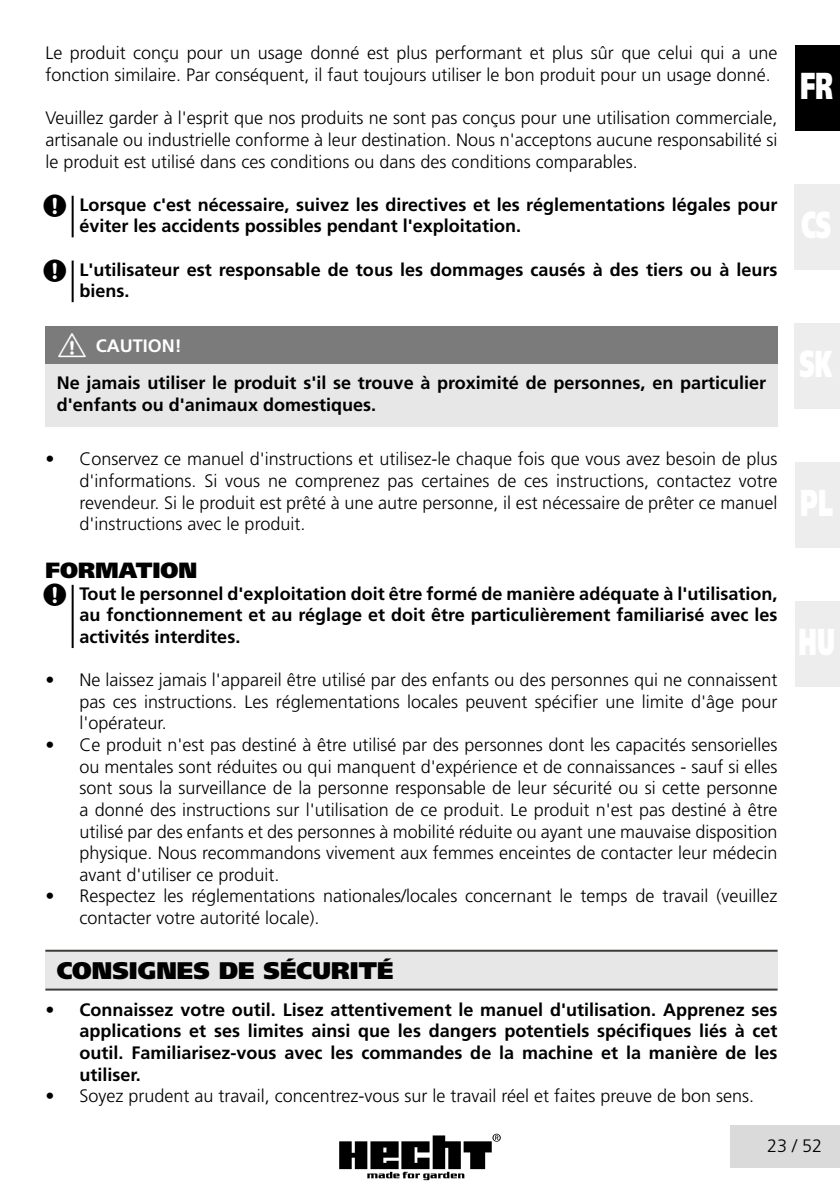
<style>
.page{position:relative;width:840px;height:1191px;background:#fff}
.page>*{position:absolute;margin:0;border:0;box-sizing:border-box;transform-origin:0 0}
.t1{font:900 37.6px "Frutiger CE";color:#fff;scale:.6 1}
.t2{font:900 24px "Frutiger CE";color:#000}
.t3{font:900 22px "Frutiger CE";color:#000}
.t4{font:300 18px/21.6px "Frutiger CE";color:#000;text-align:justify}
.t5{font:700 18px/21.6px "Frutiger CE";color:#000}
.t6{font:700 18px "Frutiger CE";color:#fff}
</style>
<div class="page">
<svg style="left:339px;top:1133px;width:162px;height:48px"></svg>
<div style="left:730px;top:1125px;width:109px;height:43px;background:#dadada"></div>
<div style="left:794px;top:462px;width:45px;height:85px;background:#ededed"></div>
<div style="left:794px;top:323px;width:45px;height:85px;background:#ededed"></div>
<div style="left:794px;top:45px;width:45px;height:85px;background:#000"></div>
<div style="left:794px;top:184px;width:45px;height:85px;background:#ededed"></div>
<div style="left:794px;top:601px;width:45px;height:85px;background:#ededed"></div>
<hr style="left:72px;top:197px;width:2px;height:39px;background:#000">
<hr style="left:72px;top:261px;width:2px;height:40px;background:#000">
<div style="left:45px;top:326px;width:732px;height:38px;background:#7c7b7b"></div>
<div style="left:45px;top:364px;width:732px;height:62px;background:#e7e7e7"></div>
<hr style="left:72px;top:586px;width:2px;height:61px;background:#000">
<div style="left:45px;top:950px;width:732px;height:38px;background:#e7e7e7"></div>
<hr style="left:45px;top:949px;width:732px;height:2px;background:#3c3c3b">
<hr style="left:45px;top:988px;width:732px;height:2px;background:#3c3c3b">
<p class="t4" style="left:45px;top:42px;width:733px">Le produit conçu pour un usage donné est plus performant et plus sûr que celui qui a une fonction similaire. Par conséquent, il faut toujours utiliser le bon produit pour un usage donné.</p>
<p class="t4" style="left:45px;top:107px;width:733px">Veuillez garder à l'esprit que nos produits ne sont pas conçus pour une utilisation commerciale, artisanale ou industrielle conforme à leur destination. Nous n'acceptons aucune responsabilité si le produit est utilisé dans ces conditions ou dans des conditions comparables.</p>
<p class="t5" style="left:79px;top:194px;width:699px">Lorsque c'est nécessaire, suivez les directives et les réglementations légales pour éviter les accidents possibles pendant l'exploitation.</p>
<p class="t5" style="left:79px;top:258px;width:699px">L'utilisateur est responsable de tous les dommages causés à des tiers ou à leurs biens.</p>
<p class="t6" style="left:96px;top:335px;width:88px">CAUTION!</p>
<p class="t5" style="left:57px;top:372px;width:710px">Ne jamais utiliser le produit s'il se trouve à proximité de personnes, en particulier d'enfants ou d'animaux domestiques.</p>
<p class="t4" style="left:79px;top:448px;width:699px;text-indent:-34px">• Conservez ce manuel d'instructions et utilisez-le chaque fois que vous avez besoin de plus d'informations. Si vous ne comprenez pas certaines de ces instructions, contactez votre revendeur. Si le produit est prêté à une autre personne, il est nécessaire de prêter ce manuel d'instructions avec le produit.</p>
<p class="t3" style="left:45px;top:558px;width:153px">FORMATION</p>
<p class="t5" style="left:79px;top:583px;width:699px;text-align:justify">Tout le personnel d'exploitation doit être formé de manière adéquate à l'utilisation, au fonctionnement et au réglage et doit être particulièrement familiarisé avec les activités interdites.</p>
<p class="t4" style="left:79px;top:669px;width:699px;text-indent:-34px">• Ne laissez jamais l'appareil être utilisé par des enfants ou des personnes qui ne connaissent pas ces instructions. Les réglementations locales peuvent spécifier une limite d'âge pour l'opérateur.</p>
<p class="t4" style="left:79px;top:734px;width:699px;text-indent:-34px">• Ce produit n'est pas destiné à être utilisé par des personnes dont les capacités sensorielles ou mentales sont réduites ou qui manquent d'expérience et de connaissances - sauf si elles sont sous la surveillance de la personne responsable de leur sécurité ou si cette personne a donné des instructions sur l'utilisation de ce produit. Le produit n'est pas destiné à être utilisé par des enfants et des personnes à mobilité réduite ou ayant une mauvaise disposition physique. Nous recommandons vivement aux femmes enceintes de contacter leur médecin avant d'utiliser ce produit.</p>
<p class="t4" style="left:79px;top:885px;width:699px;text-indent:-34px">• Respectez les réglementations nationales/locales concernant le temps de travail (veuillez contacter votre autorité locale).</p>
<h2 class="t2" style="left:57px;top:957px;width:338px">CONSIGNES DE SÉCURITÉ</h2>
<p class="t5" style="left:79px;top:998px;width:699px;text-align:justify;text-indent:-34px">• Connaissez votre outil. Lisez attentivement le manuel d'utilisation. Apprenez ses applications et ses limites ainsi que les dangers potentiels spécifiques liés à cet outil. Familiarisez-vous avec les commandes de la machine et la manière de les utiliser.</p>
<p class="t4" style="left:45px;top:1085px;width:710px">• Soyez prudent au travail, concentrez-vous sur le travail réel et faites preuve de bon sens.</p>
<h1 class="t1" style="left:800px;top:65px;width:56px">FR</h1>
<p class="t4" style="left:766px;top:1134px;width:57px">23 / 52</p>
</div>
